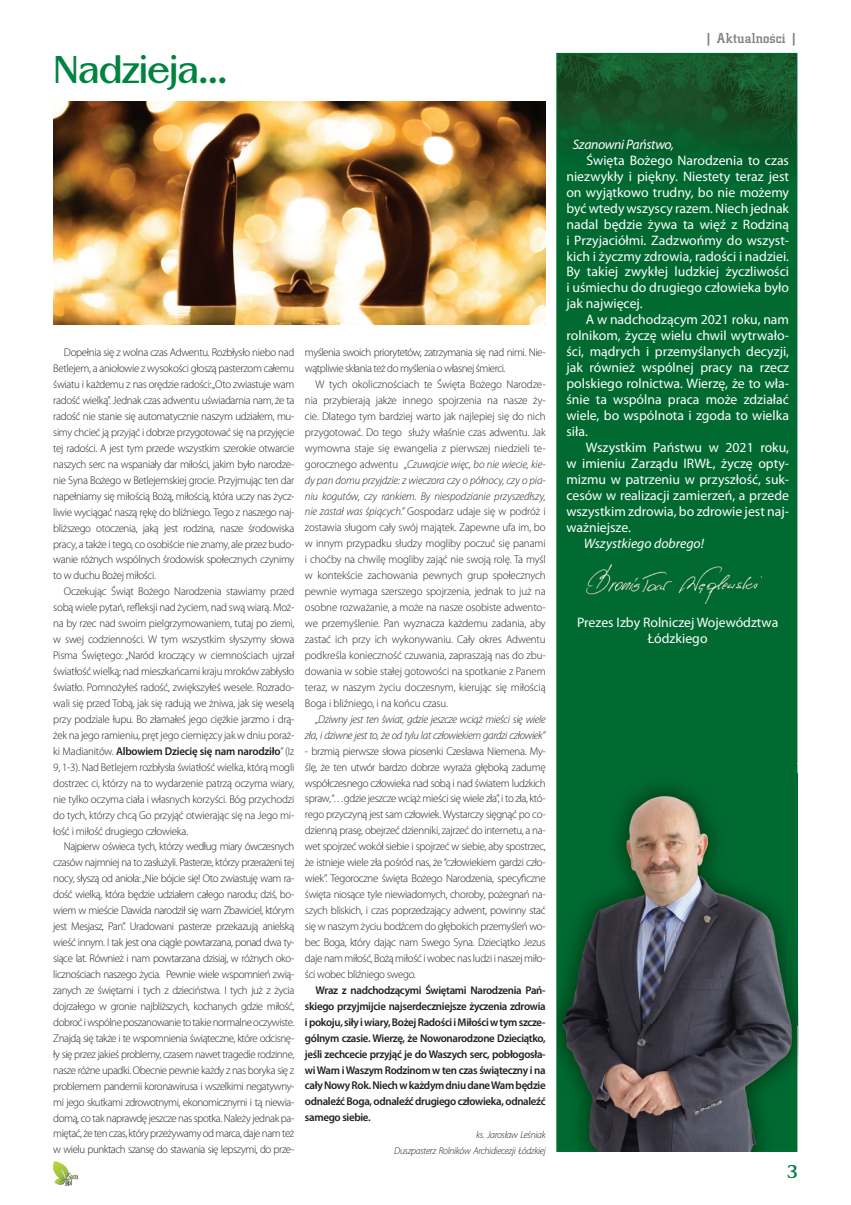
<style>
.page{position:relative;width:851px;height:1205px;background:#fff}
.page>*{position:absolute;margin:0;border:0;box-sizing:border-box;transform-origin:0 0}
.t1{font:700 37.5px "Altrincham";letter-spacing:-.035em;color:#008340}
.t2{font:700 17.5px "Altrincham";color:#008340}
.t3{font:500 15px "City DEE";letter-spacing:.01em;color:#808285}
.t4{font:13.75px/16px "Myriad Pro";color:#fff;text-align:justify}
.t5{font:italic 13.75px "Myriad Pro";letter-spacing:-.005em;color:#fff}
.t6{font:italic 13.75px "Myriad Pro";letter-spacing:-.025em;color:#fff}
.t7{font:300 11.25px/16px "Myriad Pro";letter-spacing:-.03em;color:#231f20;text-align:justify}
.t8{font:600 11.25px/16px "Myriad Pro";letter-spacing:-.03em;color:#231f20;text-align:justify}
.t9{font:italic 300 11.25px/16px "Myriad Pro";letter-spacing:-.03em;color:#231f20;text-align:right}
.t10{font:italic 300 10px/16px "Myriad Pro";letter-spacing:-.03em;color:#231f20;text-align:right}
.s1{font-weight:600}
.s2{font-style:italic}
</style>
<div class="page">
<img style="left:53px;top:1161px;width:25px;height:24px">
<svg style="left:556px;top:53px;width:241px;height:1099px;background:#036730"></svg>
<img style="left:557px;top:764px;width:240px;height:386px">
<img style="left:797px;top:773px;width:1px;height:379px">
<img style="left:557px;top:773px;width:1px;height:252px">
<img style="left:796px;top:773px;width:1px;height:252px">
<img style="left:557px;top:1025px;width:40px;height:127px">
<img style="left:757px;top:1025px;width:40px;height:127px">
<img style="left:597px;top:1150px;width:160px;height:2px">
<img style="left:586px;top:564px;width:175px;height:39px">
<img style="left:53px;top:101px;width:492px;height:223px">
<h1 class="t1" style="left:53px;top:47px;width:176px">Nadzieja…</h1>
<h3 class="t3" style="left:704px;top:30px;width:94px">| Aktualnoœci |</h3>
<p class="t7" style="left:53px;top:345px;width:242px;text-indent:11px">Dopełnia się z wolna czas Adwentu. Rozbłysło niebo nad Betlejem, a aniołowie z wysokości głoszą pasterzom całemu światu i każdemu z nas orędzie radości: „Oto zwiastuje wam radość wielką”. Jednak czas adwentu uświadamia nam, że ta radość nie stanie się automatycznie naszym udziałem, mu&shy;simy chcieć ją przyjąć i dobrze przygotować się na przyjęcie tej radości. A jest tym przede wszystkim szerokie otwarcie naszych serc na wspaniały dar miłości, jakim było narodze&shy;nie Syna Bożego w Betlejemskiej grocie. Przyjmując ten dar napełniamy się miłością Bożą, miłością, która uczy nas życz&shy;liwie wyciągać naszą rękę do bliźniego. Tego z naszego naj&shy;bliższego otoczenia, jaką jest rodzina, nasze środowiska pracy, a także i tego, co osobiście nie znamy, ale przez budo&shy;wanie różnych wspólnych środowisk społecznych czynimy to w duchu Bożej miłości.</p>
<p class="t7" style="left:53px;top:584px;width:242px;text-indent:11px">Oczekując Świąt Bożego Narodzenia stawiamy przed sobą wiele pytań, refleksji nad życiem, nad swą wiarą. Moż&shy;na by rzec nad swoim pielgrzymowaniem, tutaj po ziemi, w swej codzienności. W tym wszystkim słyszymy słowa Pisma Świętego: „Naród kroczący w ciemnościach ujrzał światłość wielką; nad mieszkańcami kraju mroków zabłysło światło. Pomnożyłeś radość, zwiększyłeś wesele. Rozrado&shy;wali się przed Tobą, jak się radują we żniwa, jak się weselą przy podziale łupu. Bo złamałeś jego ciężkie jarzmo i drą&shy;żek na jego ramieniu, pręt jego ciemięzcy jak w dniu poraż&shy;ki Madianitów. <span class="s1">Albowiem Dziecię się nam narodziło</span>” (Iz 9, 1-3). Nad Betlejem rozbłysła światłość wielka, którą mogli dostrzec ci, którzy na to wydarzenie patrzą oczyma wiary, nie tylko oczyma ciała i własnych korzyści. Bóg przychodzi do tych, którzy chcą Go przyjąć otwierając się na Jego mi&shy;łość i miłość drugiego człowieka.</p>
<p class="t7" style="left:53px;top:839px;width:242px;text-indent:11px">Najpierw oświeca tych, którzy według miary ówczesnych czasów najmniej na to zasłużyli. Pasterze, którzy przerażeni tej nocy, słyszą od anioła: „Nie bójcie się! Oto zwiastuję wam ra&shy;dość wielką, która będzie udziałem całego narodu; dziś, bo&shy;wiem w mieście Dawida narodził się wam Zbawiciel, którym jest Mesjasz, Pan”. Uradowani pasterze przekazują anielską wieść innym. I tak jest ona ciągle powtarzana, ponad dwa ty&shy;siące lat. Również i nam powtarzana dzisiaj, w różnych oko&shy;licznościach naszego życia. Pewnie wiele wspomnień zwią&shy;zanych ze świętami i tych z dzieciństwa. I tych już z życia dojrzałego w gronie najbliższych, kochanych gdzie miłość, dobroć i wspólne poszanowanie to takie normalne oczywiste.<br>Znajdą się także i te wspomnienia świąteczne, które odcisnę&shy;ły się przez jakieś problemy, czasem nawet tragedie rodzinne, nasze różne upadki. Obecnie pewnie każdy z nas boryka się z problemem pandemii koronawirusa i wszelkimi negatywny&shy;mi jego skutkami zdrowotnymi, ekonomicznymi i tą niewia&shy;domą, co tak naprawdę jeszcze nas spotka. Należy jednak pa&shy;miętać, że ten czas, który przeżywamy od marca, daje nam też w wielu punktach szansę do stawania się lepszymi, do prze-</p>
<p class="t7" style="left:305px;top:344px;width:242px">myślenia swoich priorytetów, zatrzymania się nad nimi. Nie&shy;wątpliwie skłania też do myślenia o własnej śmierci.</p>
<p class="t7" style="left:305px;top:376px;width:242px;text-indent:11px">W tych okolicznościach te Święta Bożego Narodze&shy;nia przybierają jakże innego spojrzenia na nasze ży&shy;cie. Dlatego tym bardziej warto jak najlepiej się do nich przygotować. Do tego służy właśnie czas adwentu. Jak wymowna staje się ewangelia z pierwszej niedzieli te&shy;gorocznego adwentu <span class="s2">„Czuwajcie więc, bo nie wiecie, kie&shy;dy pan domu przyjdzie: z wieczora czy o północy, czy o pia&shy;niu kogutów, czy rankiem. By niespodzianie przyszedłszy, nie zastał was śpiących.”</span> Gospodarz udaje się w podróż i zostawia sługom cały swój majątek. Zapewne ufa im, bo w innym przypadku słudzy mogliby poczuć się panami i choćby na chwilę mogliby zająć nie swoją rolę. Ta myśl w kontekście zachowania pewnych grup społecznych pewnie wymaga szerszego spojrzenia, jednak to już na osobne rozważanie, a może na nasze osobiste adwento&shy;we przemyślenie. Pan wyznacza każdemu zadania, aby zastać ich przy ich wykonywaniu. Cały okres Adwentu podkreśla konieczność czuwania, zapraszają nas do zbu&shy;dowania w sobie stałej gotowości na spotkanie z Panem teraz, w naszym życiu doczesnym, kierując się miłością Boga i bliźniego, i na końcu czasu.</p>
<p class="t9" style="left:305px;top:711px;width:242px">„Dziwny jest ten świat, gdzie jeszcze wciąż mieści się wiele zła, i dziwne jest to, że od tylu lat człowiekiem gardzi człowiek”</p>
<p class="t7" style="left:305px;top:743px;width:242px">- brzmią pierwsze słowa piosenki Czesława Niemena. My&shy;ślę, że ten utwór bardzo dobrze wyraża głęboką zadumę współczesnego człowieka nad sobą i nad światem ludzkich spraw, “…gdzie jeszcze wciąż mieści się wiele zła”, i to zła, któ&shy;rego przyczyną jest sam człowiek. Wystarczy sięgnąć po co&shy;dzienną prasę, obejrzeć dzienniki, zajrzeć do internetu, a na&shy;wet spojrzeć wokół siebie i spojrzeć w siebie, aby spostrzec, że istnieje wiele zła pośród nas, że “człowiekiem gardzi czło&shy;wiek”. Tegoroczne święta Bożego Narodzenia, specyficzne święta niosące tyle niewiadomych, choroby, pożegnań na&shy;szych bliskich, i czas poprzedzający adwent, powinny stać się w naszym życiu bodźcem do głębokich przemyśleń wo&shy;bec Boga, który dając nam Swego Syna. Dzieciątko Jezus daje nam miłość, Bożą miłość i wobec nas ludzi i naszej miło&shy;ści wobec bliźniego swego.</p>
<p class="t8" style="left:305px;top:982px;width:242px;text-indent:11px">Wraz z nadchodzącymi Świętami Narodzenia Pań&shy;skiego przyjmijcie najserdeczniejsze życzenia zdrowia i pokoju, siły i wiary, Bożej Radości i Miłości w tym szcze&shy;gólnym czasie. Wierzę, że Nowonarodzone Dzieciątko, jeśli zechcecie przyjąć je do Waszych serc, pobłogosła&shy;wi Wam i Waszym Rodzinom w ten czas świąteczny i na cały Nowy Rok. Niech w każdym dniu dane Wam będzie odnaleźć Boga, odnaleźć drugiego człowieka, odnaleźć samego siebie.</p>
<p class="t10" style="left:394px;top:1126px;width:153px">ks. Jarosław Leśniak<br>Duszpasterz Rolników Archidiecezji Łódzkiej</p>
<p class="t6" style="left:573px;top:136px;width:103px">Szanowni Państwo,</p>
<p class="t4" style="left:566px;top:152px;width:224px;text-indent:20px">Święta Bożego Narodzenia to czas niezwykły i piękny. Niestety teraz jest on wyjątkowo trudny, bo nie możemy być wtedy wszyscy razem. Niech jednak nadal będzie żywa ta więź z Rodziną i Przyjaciółmi. Zadzwońmy do wszyst&shy;kich i życzmy zdrowia, radości i nadziei.<br>By takiej zwykłej ludzkiej życzliwości i uśmiechu do drugiego człowieka było jak najwięcej.</p>
<p class="t4" style="left:566px;top:311px;width:224px;text-indent:19px">A w nadchodzącym 2021 roku, nam rolnikom, życzę wielu chwil wytrwało&shy;ści, mądrych i przemyślanych decyzji, jak również wspólnej pracy na rzecz polskiego rolnictwa. Wierzę, że to wła&shy;śnie ta wspólna praca może zdziałać wiele, bo wspólnota i zgoda to wielka siła.</p>
<p class="t4" style="left:566px;top:439px;width:224px;text-indent:19px">Wszystkim Państwu w 2021 roku, w imieniu Zarządu IRWŁ, życzę opty&shy;mizmu w patrzeniu w przyszłość, suk&shy;cesów w realizacji zamierzeń, a przede wszystkim zdrowia, bo zdrowie jest naj&shy;ważniejsze.</p>
<p class="t5" style="left:583px;top:534px;width:122px">Wszystkiego dobrego!</p>
<p class="t4" style="left:577px;top:614px;width:203px;text-align:center">Prezes Izby Rolniczej Województwa<br>Łódzkiego</p>
<h2 class="t2" style="left:787px;top:1161px;width:12px">3</h2>
</div>
